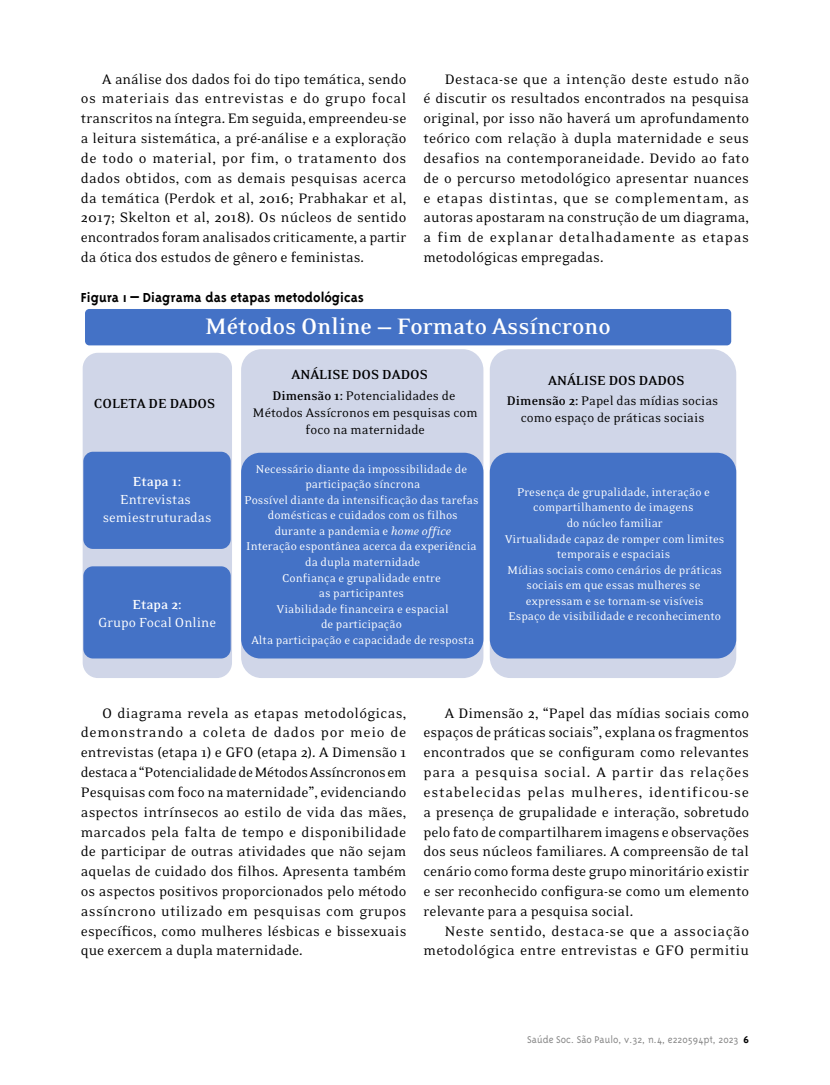
<style>
.page{position:relative;width:830px;height:1085px;background:#fff}
.page>*{position:absolute;margin:0;border:0;box-sizing:border-box;transform-origin:0 0}
.t1{font:700 25.65px "Eidetic Neo";color:#fff}
.t2{font:15.75px/19.8px "Eidetic Neo";color:#000;text-align:justify}
.t3{font:700 15px "Eidetic Neo";color:#000}
.t4{font:15px/18.1px "Eidetic Neo";color:#fff;text-align:center}
.t5{font:700 15px "Triplex";color:#000}
.t6{font:700 15px "Eidetic Neo";color:#fff}
.t7{font:14.25px/17.2px "Eidetic Neo";color:#000;text-align:center}
.t8{font:12.9px/15.6px "Eidetic Neo";color:#fff;text-align:center}
.t9{font:300 11.25px "Triplex";color:#878787}
.s1{font-weight:700}
.s2{font-style:italic}
.s3{font-weight:700;color:#000}
</style>
<div class="page">
<div style="left:83px;top:353px;width:149px;height:325px;background:#d0d6e8;border-radius:15px"></div>
<div style="left:241px;top:349px;width:242px;height:329px;background:#d0d6e8;border-radius:21px"></div>
<div style="left:489px;top:349px;width:247px;height:329px;background:#d0d6e8"></div>
<div style="left:83px;top:451px;width:147px;height:98px;background:#4472c6;border-radius:10px"></div>
<div style="left:85px;top:309px;width:645px;height:36px;background:#4472c6;border-radius:4px"></div>
<div style="left:83px;top:566px;width:147px;height:92px;background:#4472c6;border-radius:10px"></div>
<div style="left:241px;top:452px;width:242px;height:206px;background:#4472c6;border-radius:19px"></div>
<div style="left:489px;top:452px;width:247px;height:206px;background:#4472c6;border-radius:19px"></div>
<p class="t2" style="left:81px;top:69px;width:327px;text-indent:21px">A análise dos dados foi do tipo temática, sendo os materiais das entrevistas e do grupo focal transcritos na íntegra. Em seguida, empreendeu-se a leitura sistemática, a pré-análise e a exploração de todo o material, por fim, o tratamento dos dados obtidos, com as demais pesquisas acerca da temática (Perdok et al, 2016; Prabhakar et al, 2017; Skelton et al, 2018). Os núcleos de sentido encontrados foramanalisados criticamente, a partir da ótica dos estudos de gênero e feministas.</p>
<p class="t2" style="left:423px;top:69px;width:327px;text-indent:21px">Destaca-se que a intenção deste estudo não é discutir os resultados encontrados na pesquisa original, por isso não haverá um aprofundamento teórico com relação à dupla maternidade e seus desafios na contemporaneidade. Devido ao fato de o percurso metodológico apresentar nuances e etapas distintas, que se complementam, as autoras apostaram na construção de um diagrama, a fim de explanar detalhadamente as etapas metodológicas empregadas.</p>
<p class="t5" style="left:81px;top:288px;width:284px">Figura 1 – Diagrama das etapas metodológicas</p>
<h1 class="t1" style="left:205px;top:313px;width:407px">Métodos Online — Formato Assíncrono</h1>
<p class="t3" style="left:94px;top:396px;width:123px">COLETA DE DADOS</p>
<p class="t6" style="left:133px;top:473px;width:50px">Etapa 1:</p>
<p class="t4" style="left:103px;top:490px;width:110px">Entrevistas semiestruturadas</p>
<p class="t6" style="left:132px;top:597px;width:51px">Etapa 2:</p>
<p class="t4" style="left:98px;top:614px;width:119px">Grupo Focal Online</p>
<p class="t3" style="left:291px;top:367px;width:138px">ANÁLISE DOS DADOS</p>
<p class="t3" style="left:548px;top:372px;width:138px">ANÁLISE DOS DADOS</p>
<p class="t7" style="left:253px;top:387px;width:226px"><span class="s1">Dimensão 1:</span> Potencialidades de<br>Métodos Assícronos em pesquisas com foco na maternidade</p>
<p class="t7" style="left:506px;top:392px;width:213px"><span class="s1">Dimensão 2:</span> Papel das mídias socias como espaço de práticas sociais</p>
<p class="t8" style="left:244px;top:461px;width:235px">Necessário diante da impossibilidade de participação síncrona<br>Possível diante da intensificação das tarefas domésticas e cuidados com os filhos durante a pandemia e <span class="s2">home office<br></span>Interação espontânea acerca da experiência da dupla maternidade<br>Confiança e grupalidade entre<br>as participantes<br>Viabilidade financeira e espacial<br>de participação<br>Alta participação e capacidade de resposta</p>
<p class="t8" style="left:505px;top:484px;width:221px">Presença de grupalidade, interação e compartilhamento de imagens<br>do núcleo familiar<br>Virtualidade capaz de romper com limites temporais e espaciais<br>Mídias sociais como cenários de práticas sociais em que essas mulheres se expressam e se tornam-se visíveis<br>Espaço de visibilidade e reconhecimento</p>
<p class="t2" style="left:81px;top:703px;width:327px;text-indent:21px">O diagrama revela as etapas metodológicas, demonstrando a coleta de dados por meio de entrevistas (etapa 1) e GFO (etapa 2). A Dimensão 1 destacaa“PotencialidadedeMétodosAssíncronosem Pesquisas com foco na maternidade”, evidenciando aspectos intrínsecos ao estilo de vida das mães, marcados pela falta de tempo e disponibilidade de participar de outras atividades que não sejam aquelas de cuidado dos filhos. Apresenta também os aspectos positivos proporcionados pelo método assíncrono utilizado em pesquisas com grupos específicos, como mulheres lésbicas e bissexuais que exercem a dupla maternidade.</p>
<p class="t2" style="left:423px;top:703px;width:327px;text-indent:21px">A Dimensão 2, “Papel das mídias sociais como espaços de práticas sociais”, explana os fragmentos encontrados que se configuram como relevantes para a pesquisa social. A partir das relações estabelecidas pelas mulheres, identificou-se a presença de grupalidade e interação, sobretudo pelo fato de compartilharemimagens e observações dos seus núcleos familiares. A compreensão de tal cenário como forma deste grupo minoritário existir e ser reconhecido configura-se como um elemento relevante para a pesquisa social.</p>
<p class="t2" style="left:423px;top:921px;width:327px;text-align:right">Neste sentido, destaca-se que a associação metodológica entre entrevistas e GFO permitiu</p>
<p class="t9" style="left:527px;top:1033px;width:223px">Saúde Soc. São Paulo, v.32, n.4, e220594pt, 2023 <span class="s3">6</span></p>
</div>
